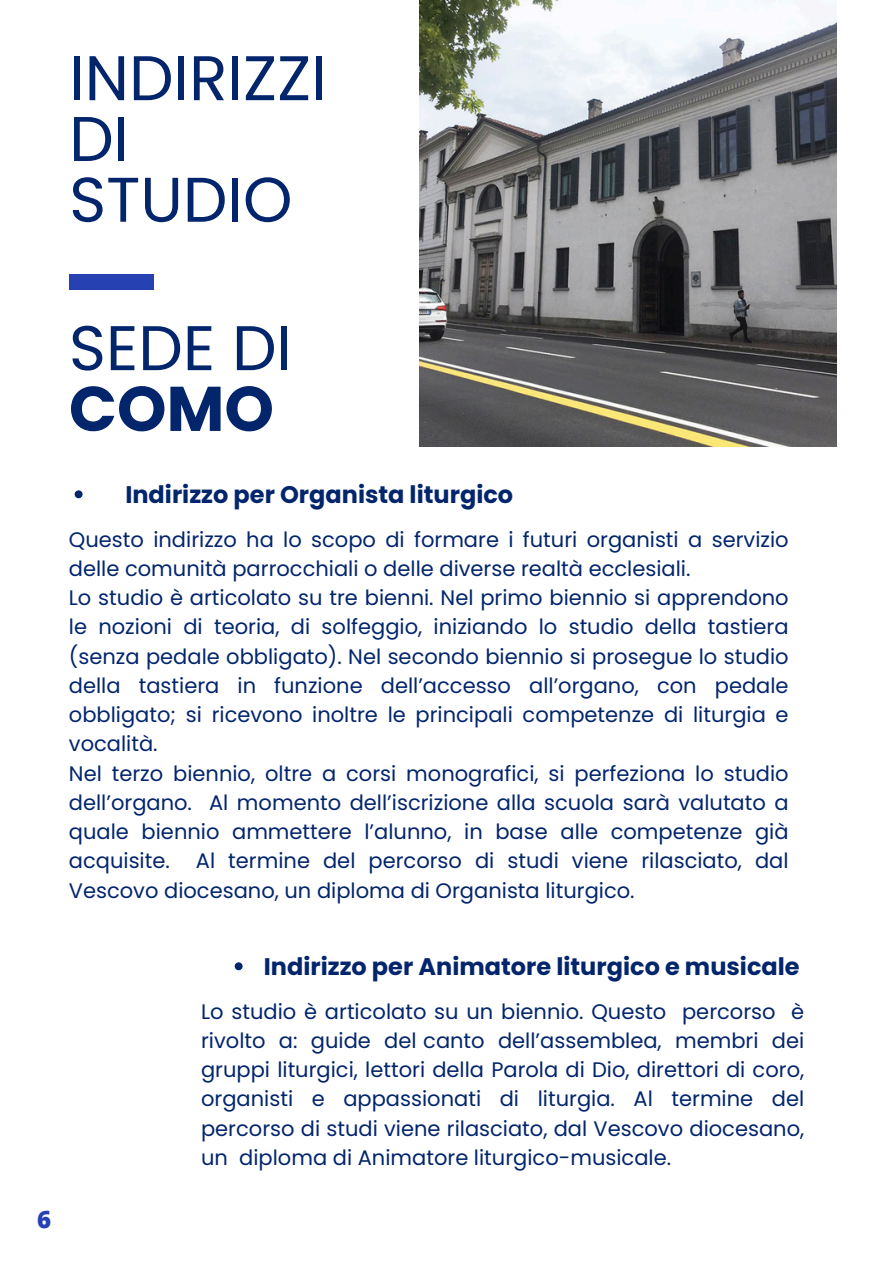
<style>
.page{position:relative;width:894px;height:1264px;background:#fff}
.page>*{position:absolute;margin:0;border:0;box-sizing:border-box;transform-origin:0 0}
.t1{font:63px/60.8px "Poppins";color:#03256c}
.t2{font:700 63px "Poppins";color:#03256c}
.t3{font:700 24px "Poppins";color:#03256c}
.t4{font:800 24px "Open Sans";color:#2541b2}
.t5{font:21px/29.2px "Poppins";color:#03256c}
</style>
<div class="page">
<img style="left:419px;top:0;width:417px;height:447px">
<div style="left:69px;top:274px;width:85px;height:16px;background:#2541b2"></div>
<svg style="left:75px;top:490px;width:7px;height:8px"></svg>
<svg style="left:235px;top:962px;width:7px;height:8px"></svg>
<p class="t1" style="left:69px;top:48px;width:259px">INDIRIZZI<br>DI<br>STUDIO</p>
<h1 class="t1" style="left:69px;top:318px;width:225px">SEDE DI</h1>
<h1 class="t2" style="left:69px;top:365px;width:206px">COMO</h1>
<p class="t3" style="left:125px;top:477px;width:389px">Indirizzo per Organista liturgico</p>
<p class="t5" style="left:69px;top:524px;width:721px">Questo indirizzo ha lo scopo di formare i futuri organisti a servizio delle comunità parrocchiali o delle diverse realtà ecclesiali.<br>Lo studio è articolato su tre bienni. Nel primo biennio si apprendono le nozioni di teoria, di solfeggio, iniziando lo studio della tastiera (senza pedale obbligato). Nel secondo biennio si prosegue lo studio della tastiera in funzione dell’accesso all’organo, con pedale obbligato; si ricevono inoltre le principali competenze di liturgia e vocalità.<br>Nel terzo biennio, oltre a corsi monografici, si perfeziona lo studio dell’organo. Al momento dell’iscrizione alla scuola sarà valutato a quale biennio ammettere l’alunno, in base alle competenze già acquisite. Al termine del percorso di studi viene rilasciato, dal Vescovo diocesano, un diploma di Organista liturgico.</p>
<p class="t4" style="left:37px;top:1201px;width:16px">6</p>
<p class="t3" style="left:264px;top:949px;width:537px">Indirizzo per Animatore liturgico e musicale</p>
<p class="t5" style="left:201px;top:996px;width:604px;text-align:justify">Lo studio è articolato su un biennio. Questo percorso è rivolto a: guide del canto dell’assemblea, membri dei gruppi liturgici, lettori della Parola di Dio, direttori di coro, organisti e appassionati di liturgia. Al termine del percorso di studi viene rilasciato, dal Vescovo diocesano, un diploma di Animatore liturgico-musicale.</p>
</div>
